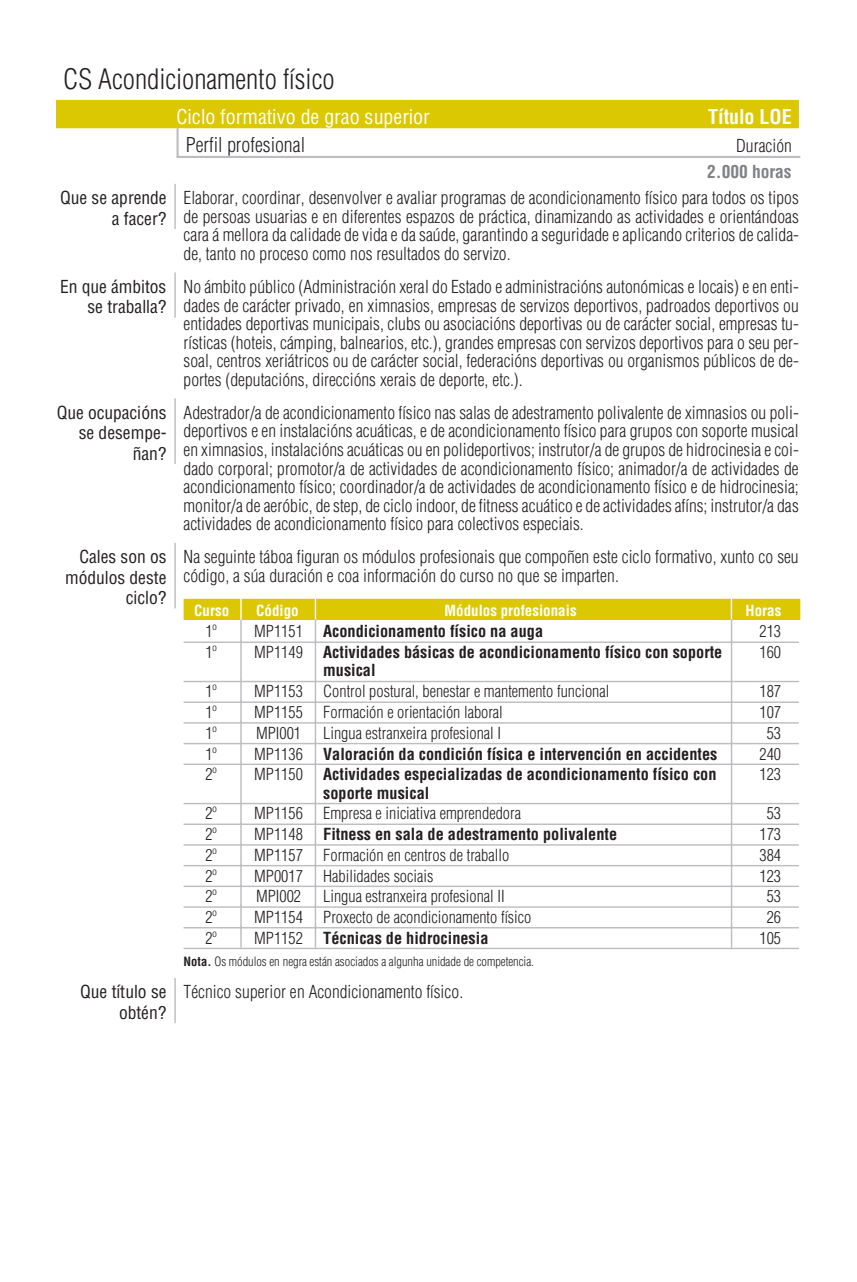
<style>
.page{position:relative;width:857px;height:1282px;background:#fff}
.page>*{position:absolute;margin:0;border:0;box-sizing:border-box;transform-origin:0 0}
.t1{font:300 condensed 27.5px "Helvetica";color:#231f20}
.t2{font:condensed 20px "Helvetica";letter-spacing:-.005em;color:#fff}
.t3{font:300 condensed 20px "Helvetica";letter-spacing:.005em;color:#231f20}
.t4{font:700 condensed 20px "Helvetica";letter-spacing:-.005em;color:#fff}
.t5{font:300 condensed 17.5px/18.5px "Helvetica";color:#231f20;text-align:justify}
.t6{font:condensed 17.5px/20.5px "Helvetica";letter-spacing:-.005em;color:#231f20;text-align:right}
.t7{font:700 condensed 17.5px "Helvetica";letter-spacing:-.005em;color:#808285}
.t8{font:300 condensed 16.25px "Helvetica";color:#231f20}
.t9{font:700 condensed 16.25px/18.2px "Helvetica";color:#231f20}
.t10{font:700 condensed 15px "Helvetica";color:#fff}
.t11{font:300 condensed 12.5px "Helvetica";letter-spacing:-.005em;color:#231f20}
.s1{font-weight:300}
.s2{font-weight:700}
</style>
<div class="page">
<div style="left:56px;top:100px;width:743px;height:28px;background:#dbc702"></div>
<hr style="left:176px;top:128px;width:3px;height:28px;background:#bcbdc0">
<hr style="left:176px;top:156px;width:624px;height:2px;background:#bcbdc0">
<hr style="left:174px;top:184px;width:2px;height:45px;background:#bcbdc0">
<hr style="left:174px;top:272px;width:2px;height:46px;background:#bcbdc0">
<hr style="left:174px;top:398px;width:2px;height:66px;background:#bcbdc0">
<hr style="left:174px;top:543px;width:2px;height:65px;background:#bcbdc0">
<div style="left:184px;top:599px;width:616px;height:21px;background:#dbc702"></div>
<hr style="left:240px;top:596px;width:2px;height:24px;background:#fff">
<hr style="left:184px;top:641px;width:615px;height:2px;background:#bcbdc0">
<hr style="left:240px;top:619px;width:2px;height:22px;background:#bcbdc0">
<svg style="left:315px;top:599px;width:1px;height:41px"></svg>
<svg style="left:731px;top:599px;width:1px;height:41px"></svg>
<hr style="left:184px;top:681px;width:615px;height:1px;background:#bcbdc0">
<hr style="left:240px;top:640px;width:2px;height:40px;background:#bcbdc0">
<hr style="left:315px;top:640px;width:1px;height:40px;background:#bcbdc0">
<hr style="left:731px;top:640px;width:1px;height:40px;background:#bcbdc0">
<hr style="left:184px;top:701px;width:615px;height:2px;background:#bcbdc0">
<hr style="left:240px;top:679px;width:2px;height:22px;background:#bcbdc0">
<hr style="left:184px;top:722px;width:615px;height:1px;background:#bcbdc0">
<hr style="left:240px;top:700px;width:2px;height:22px;background:#bcbdc0">
<hr style="left:184px;top:743px;width:615px;height:1px;background:#bcbdc0">
<hr style="left:240px;top:721px;width:2px;height:22px;background:#bcbdc0">
<hr style="left:184px;top:763px;width:615px;height:2px;background:#bcbdc0">
<hr style="left:240px;top:742px;width:2px;height:21px;background:#bcbdc0">
<svg style="left:315px;top:680px;width:1px;height:82px"></svg>
<svg style="left:731px;top:680px;width:1px;height:82px"></svg>
<hr style="left:184px;top:803px;width:615px;height:1px;background:#bcbdc0">
<hr style="left:240px;top:762px;width:2px;height:40px;background:#bcbdc0">
<hr style="left:315px;top:762px;width:1px;height:40px;background:#bcbdc0">
<hr style="left:731px;top:762px;width:1px;height:40px;background:#bcbdc0">
<hr style="left:184px;top:823px;width:615px;height:2px;background:#bcbdc0">
<hr style="left:240px;top:801px;width:2px;height:22px;background:#bcbdc0">
<hr style="left:184px;top:844px;width:615px;height:2px;background:#bcbdc0">
<hr style="left:240px;top:822px;width:2px;height:22px;background:#bcbdc0">
<hr style="left:184px;top:865px;width:615px;height:1px;background:#bcbdc0">
<hr style="left:240px;top:843px;width:2px;height:22px;background:#bcbdc0">
<hr style="left:184px;top:885px;width:615px;height:2px;background:#bcbdc0">
<hr style="left:240px;top:864px;width:2px;height:21px;background:#bcbdc0">
<hr style="left:184px;top:906px;width:615px;height:2px;background:#bcbdc0">
<hr style="left:240px;top:884px;width:2px;height:22px;background:#bcbdc0">
<hr style="left:184px;top:927px;width:615px;height:1px;background:#bcbdc0">
<hr style="left:240px;top:905px;width:2px;height:22px;background:#bcbdc0">
<hr style="left:184px;top:948px;width:615px;height:1px;background:#bcbdc0">
<hr style="left:240px;top:926px;width:2px;height:22px;background:#bcbdc0">
<svg style="left:315px;top:802px;width:1px;height:146px"></svg>
<svg style="left:731px;top:802px;width:1px;height:146px"></svg>
<hr style="left:174px;top:978px;width:2px;height:45px;background:#bcbdc0">
<h1 class="t1" style="left:63px;top:69px;width:273px">CS Acondicionamento físico</h1>
<p class="t2" style="left:176px;top:109px;width:255px">Ciclo formativo de grao superior</p>
<p class="t4" style="left:708px;top:109px;width:85px">Título LOE</p>
<p class="t3" style="left:186px;top:137px;width:121px">Perfil profesional</p>
<p class="t5" style="left:736px;top:138px;width:57px">Duración</p>
<p class="t7" style="left:707px;top:164px;width:86px">2.000 horas</p>
<p class="t6" style="left:60px;top:190px;width:108px">Que se apren de a fa cer?</p>
<p class="t5" style="left:184px;top:191px;width:617px">Ela bo rar, coor di nar, de sen vol ver e ava liar pro gra mas de acon di cio na men to fí si co para to dos os ti pos de per soas usua rias e en di fe ren tes es pa zos de prác ti ca, di na mi zan do as ac ti vi da des e orien tán doas cara á me llo ra da ca li da de de vida e da saú de, ga ran tin do a se gu ri da de e apli can do cri te rios de ca li da - de, tan to no pro ce so como nos resul ta dos do servi zo.</p>
<p class="t6" style="left:60px;top:278px;width:108px">En que ám bi tos se tra ba lla?</p>
<p class="t5" style="left:184px;top:279px;width:617px">No ám bi to pú bli co (Admi nis tra ción xe ral do Esta do e ad mi nis tra cións au to nó mi cas e lo cais) e en en ti - da des de ca rác ter pri va do, en xim na sios, em pre sas de ser vi zos de por ti vos, pa droa dos de por ti vos ou en ti da des de por ti vas mu ni ci pais, clubs ou aso cia cións de por ti vas ou de ca rác ter so cial, em pre sas tu - rís ti cas (ho teis, cám ping, bal nea rios, etc.), gran des em pre sas con ser vi zos de por ti vos para o seu per - soal, cen tros xe riá tri cos ou de ca rác ter so cial, fe de ra cións de por ti vas ou or ga nis mos pú bli cos de de - por tes (de pu ta cións, di rec cións xe rais de de por te, etc.).</p>
<p class="t6" style="left:57px;top:404px;width:111px">Que ocu pa cións se de sem pe - ñan?</p>
<p class="t5" style="left:184px;top:405px;width:617px">Ades tra dor/a de acon di cio na men to fí si co nas sa las de ades tra men to po li va len te de xim na sios ou po li - de por ti vos e en ins ta la cións acuá ti cas, e de acon di cio na men to fí si co pa ra gru pos con so por te mu si cal en xim na sios, ins ta la cións acuá ti cas ou en po li de por ti vos; ins tru tor/a de gru pos de hi dro ci ne sia e coi - da do cor po ral; pro mo tor/a de ac ti vi da des de acon di cio na men to fí si co; ani ma dor/a de ac ti vi da des de acon di cio na men to fí si co; coor di na dor/a de ac ti vi da des de acon di cio na men to fí si co e de hi dro ci ne sia; mo ni tor/a de ae ró bic, de step, de ci clo in door, de fit ness acuá ti co e de ac ti vi da des afíns; ins tru tor/a das ac ti vi da des de acon di cio na men to fí si co pa ra co lec ti vos especiais.</p>
<p class="t6" style="left:65px;top:548px;width:103px">Ca les son os mó du los des te ci clo?</p>
<p class="t5" style="left:184px;top:549px;width:616px">Na seguinte táboa figuran os módulos profesionais que compoñen este ciclo formativo, xunto co seu código, a súa duración e coa información do curso no que se imparten.</p>
<p class="t10" style="left:194px;top:605px;width:36px">Curso</p>
<p class="t10" style="left:256px;top:605px;width:44px">Código</p>
<p class="t10" style="left:444px;top:605px;width:134px">Módulos profesionais</p>
<p class="t10" style="left:745px;top:605px;width:37px">Horas</p>
<p class="t8" style="left:205px;top:625px;width:13px">1º</p>
<p class="t9" style="left:254px;top:624px;width:290px"><span class="s1">MP1151</span> Acondicionamento físico na auga</p>
<p class="t8" style="left:759px;top:625px;width:23px">213</p>
<p class="t8" style="left:205px;top:646px;width:13px">1º</p>
<p class="t9" style="left:323px;top:645px;width:401px;text-indent:-69px"><span class="s1">MP1149</span> Actividades básicas de acondicionamento físico con soporte musical</p>
<p class="t8" style="left:759px;top:646px;width:23px">160</p>
<p class="t8" style="left:205px;top:685px;width:13px">1º</p>
<p class="t8" style="left:254px;top:685px;width:357px">MP1153 Control postural, benestar e mantemento funcional</p>
<p class="t8" style="left:759px;top:685px;width:23px">187</p>
<p class="t8" style="left:205px;top:706px;width:13px">1º</p>
<p class="t8" style="left:254px;top:706px;width:250px">MP1155 Formación e orientación laboral</p>
<p class="t8" style="left:759px;top:706px;width:23px">107</p>
<p class="t8" style="left:205px;top:727px;width:13px">1º</p>
<p class="t8" style="left:256px;top:727px;width:47px">MPI001</p>
<p class="t8" style="left:323px;top:727px;width:179px">Lingua estranxeira profesional I</p>
<p class="t8" style="left:766px;top:727px;width:16px">53</p>
<p class="t8" style="left:205px;top:747px;width:13px">1º</p>
<p class="t9" style="left:254px;top:746px;width:465px"><span class="s1">MP1136</span> Valoración da condición física e intervención en accidentes</p>
<p class="t8" style="left:759px;top:747px;width:23px">240</p>
<p class="t8" style="left:205px;top:768px;width:13px">2º</p>
<p class="t9" style="left:323px;top:767px;width:395px;text-indent:-69px"><span class="s1">MP1150</span> Actividades especializadas de acondicionamento físico con soporte musical</p>
<p class="t8" style="left:759px;top:768px;width:23px">123</p>
<p class="t8" style="left:205px;top:807px;width:13px">2º</p>
<p class="t8" style="left:254px;top:807px;width:268px">MP1156 Empresa e iniciativa emprendedora</p>
<p class="t8" style="left:766px;top:807px;width:16px">53</p>
<p class="t8" style="left:205px;top:828px;width:13px">2º</p>
<p class="t9" style="left:254px;top:827px;width:364px"><span class="s1">MP1148</span> Fitness en sala de adestramento polivalente</p>
<p class="t8" style="left:759px;top:828px;width:23px">173</p>
<p class="t8" style="left:205px;top:849px;width:13px">2º</p>
<p class="t8" style="left:254px;top:849px;width:256px">MP1157 Formación en centros de traballo</p>
<p class="t8" style="left:759px;top:849px;width:23px">384</p>
<p class="t8" style="left:205px;top:869px;width:13px">2º</p>
<p class="t8" style="left:254px;top:869px;width:181px">MP0017 Habilidades sociais</p>
<p class="t8" style="left:759px;top:869px;width:23px">123</p>
<p class="t8" style="left:205px;top:890px;width:13px">2º</p>
<p class="t8" style="left:256px;top:890px;width:47px">MPI002</p>
<p class="t8" style="left:323px;top:890px;width:183px">Lingua estranxeira profesional II</p>
<p class="t8" style="left:766px;top:890px;width:16px">53</p>
<p class="t8" style="left:205px;top:911px;width:13px">2º</p>
<p class="t8" style="left:254px;top:911px;width:279px">MP1154 Proxecto de acondicionamento físico</p>
<p class="t8" style="left:766px;top:911px;width:16px">26</p>
<p class="t8" style="left:205px;top:931px;width:13px">2º</p>
<p class="t9" style="left:254px;top:930px;width:236px"><span class="s1">MP1152</span> Técnicas de hidrocinesia</p>
<p class="t8" style="left:759px;top:931px;width:23px">105</p>
<p class="t11" style="left:184px;top:956px;width:352px"><span class="s2">Nota.</span> Os módulos en negra están asociados a algunha unidade de competencia.</p>
<p class="t6" style="left:80px;top:984px;width:88px">Que tí tu lo se ob tén?</p>
<p class="t5" style="left:184px;top:985px;width:281px">Técnico superior en Acondicionamento físico.</p>
</div>
